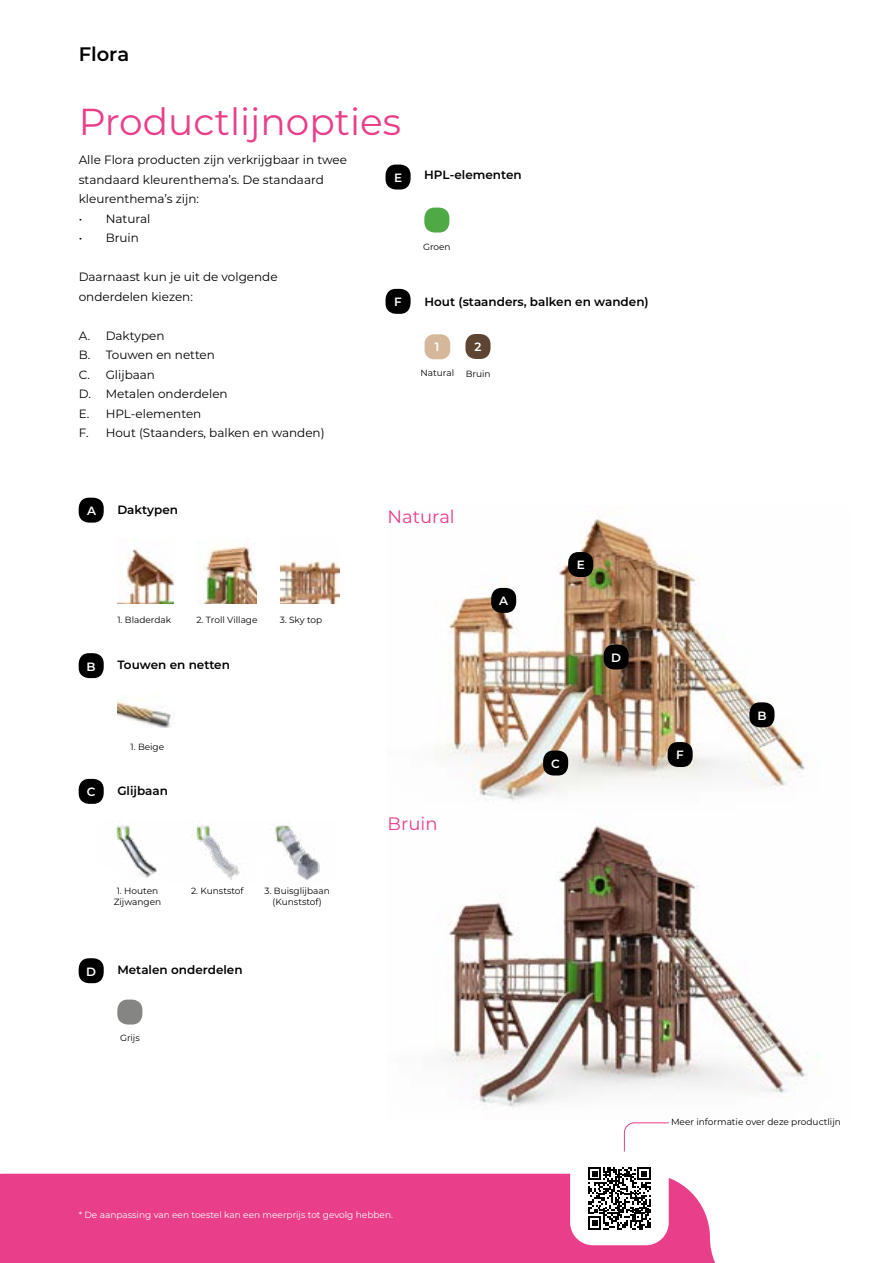
<style>
.page{position:relative;width:893px;height:1263px;background:#fff}
.page>*{position:absolute;margin:0;border:0;box-sizing:border-box;transform-origin:0 0}
.t1{font:37.5px "Montserrat";color:#e93e8a}
.t2{font:600 19.5px "Montserrat";color:#000}
.t3{font:18px "Montserrat";color:#e93e8a}
.t4{font:12px/19.5px "Montserrat";color:#000}
.t5{font:600 12px "Montserrat";color:#000}
.t6{font:600 12px "Montserrat";color:#fff}
.t7{font:9px/10.8px "Montserrat";color:#000;text-align:center}
.t8{font:9px "Montserrat";color:#fff}
</style>
<div class="page">
<div style="left:0;top:1174px;width:716px;height:89px;background:#e93e8a"></div>
<div style="left:570px;top:1151px;width:99px;height:94px;background:#fff;border-radius:23px"></div>
<svg style="left:588px;top:1167px;width:63px;height:62px"></svg>
<img style="left:437px;top:517px;width:382px;height:590px">
<img style="left:117px;top:549px;width:56px;height:55px">
<img style="left:199px;top:546px;width:58px;height:58px">
<img style="left:280px;top:560px;width:60px;height:44px">
<div style="left:79px;top:498px;width:25px;height:25px;background:#000;border-radius:10px"></div>
<div style="left:79px;top:653px;width:25px;height:25px;background:#000;border-radius:10px"></div>
<div style="left:386px;top:165px;width:25px;height:24px;background:#000;border-radius:10px"></div>
<div style="left:424px;top:208px;width:25px;height:24px;background:#4fa945;border-radius:10px"></div>
<div style="left:79px;top:958px;width:25px;height:25px;background:#000;border-radius:10px"></div>
<div style="left:117px;top:999px;width:25px;height:25px;background:#858583;border-radius:10px"></div>
<div style="left:425px;top:334px;width:25px;height:25px;background:#d5b79b;border-radius:9px"></div>
<div style="left:386px;top:289px;width:25px;height:25px;background:#000;border-radius:10px"></div>
<div style="left:465px;top:334px;width:25px;height:25px;background:#5e4432;border-radius:10px"></div>
<img style="left:117px;top:700px;width:54px;height:28px">
<div style="left:491px;top:588px;width:25px;height:25px;background:#000;border-radius:10px"></div>
<div style="left:749px;top:702px;width:25px;height:25px;background:#000;border-radius:10px"></div>
<div style="left:543px;top:750px;width:25px;height:25px;background:#000;border-radius:10px"></div>
<div style="left:604px;top:644px;width:25px;height:25px;background:#000;border-radius:10px"></div>
<div style="left:568px;top:552px;width:25px;height:25px;background:#000;border-radius:10px"></div>
<div style="left:668px;top:742px;width:25px;height:25px;background:#000;border-radius:10px"></div>
<div style="left:79px;top:779px;width:25px;height:25px;background:#000;border-radius:10px"></div>
<img style="left:116px;top:825px;width:204px;height:56px">
<svg style="left:624px;top:1122px;width:45px;height:30px"></svg>
<h2 class="t2" style="left:79px;top:41px;width:52px">Flora</h2>
<h1 class="t1" style="left:79px;top:95px;width:324px">Productlijnopties</h1>
<p class="t4" style="left:79px;top:150px;width:270px">Alle Flora producten zijn verkrijgbaar in twee standaard kleurenthema’s. De standaard kleurenthema’s zijn:</p>
<p class="t4" style="left:79px;top:208px;width:73px">• Natural</p>
<p class="t4" style="left:79px;top:228px;width:62px">• Bruin</p>
<p class="t4" style="left:79px;top:267px;width:201px">Daarnaast kun je uit de volgende onderdelen kiezen:</p>
<p class="t4" style="left:79px;top:325px;width:248px">A. Daktypen<br>B. Touwen en netten<br>C. Glijbaan<br>D. Metalen onderdelen<br>E. HPL-elementen<br>F. Hout (Staanders, balken en wanden)</p>
<p class="t6" style="left:87px;top:502px;width:10px">A</p>
<p class="t5" style="left:117px;top:501px;width:62px">Daktypen</p>
<p class="t7" style="left:117px;top:614px;width:55px">1. Bladerdak</p>
<p class="t7" style="left:196px;top:614px;width:63px">2. Troll Village</p>
<p class="t7" style="left:280px;top:614px;width:44px">3. Sky top</p>
<p class="t6" style="left:87px;top:658px;width:11px">B</p>
<p class="t5" style="left:117px;top:656px;width:114px">Touwen en netten</p>
<p class="t7" style="left:130px;top:741px;width:35px">1. Beige</p>
<p class="t6" style="left:87px;top:783px;width:10px">C</p>
<p class="t5" style="left:117px;top:782px;width:52px">Glijbaan</p>
<p class="t7" style="left:191px;top:885px;width:54px">2. Kunststof</p>
<p class="t7" style="left:114px;top:885px;width:49px">1. Houten<br>Zijwangen</p>
<p class="t7" style="left:265px;top:885px;width:67px">3. Buisglijbaan (Kunststof)</p>
<p class="t6" style="left:86px;top:963px;width:11px">D</p>
<p class="t5" style="left:117px;top:962px;width:127px">Metalen onderdelen</p>
<p class="t7" style="left:120px;top:1032px;width:21px">Grijs</p>
<p class="t6" style="left:394px;top:169px;width:10px">E</p>
<p class="t5" style="left:424px;top:167px;width:99px">HPL-elementen</p>
<p class="t7" style="left:423px;top:241px;width:29px">Groen</p>
<p class="t6" style="left:394px;top:293px;width:9px">F</p>
<p class="t5" style="left:424px;top:293px;width:226px">Hout (staanders, balken en wanden)</p>
<p class="t6" style="left:435px;top:338px;width:6px">1</p>
<p class="t7" style="left:421px;top:367px;width:35px">Natural</p>
<p class="t6" style="left:474px;top:338px;width:8px">2</p>
<p class="t7" style="left:466px;top:368px;width:26px">Bruin</p>
<h3 class="t3" style="left:388px;top:504px;width:69px">Natural</h3>
<h3 class="t3" style="left:388px;top:811px;width:51px">Bruin</h3>
<p class="t6" style="left:499px;top:592px;width:10px">A</p>
<p class="t6" style="left:577px;top:557px;width:10px">E</p>
<p class="t6" style="left:611px;top:649px;width:11px">D</p>
<p class="t6" style="left:551px;top:755px;width:10px">C</p>
<p class="t6" style="left:676px;top:747px;width:9px">F</p>
<p class="t6" style="left:757px;top:707px;width:11px">B</p>
<p class="t7" style="left:671px;top:1116px;width:171px">Meer informatie over deze productlijn</p>
<p class="t8" style="left:79px;top:1208px;width:316px">* De aanpassing van een toestel kan een meerprijs tot gevolg hebben.</p>
</div>
